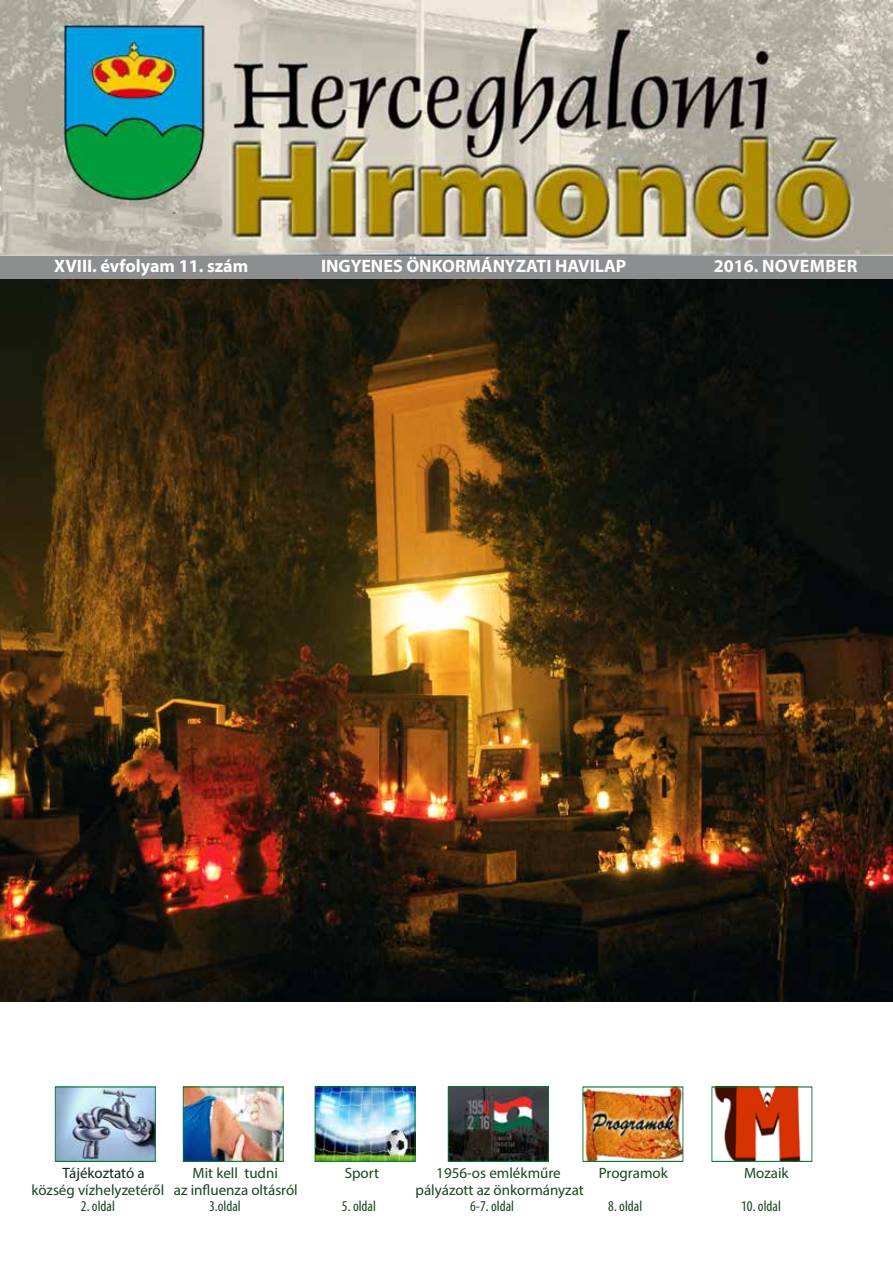
<style>
.page{position:relative;width:893px;height:1263px;background:#fff}
.page>*{position:absolute;margin:0;border:0;box-sizing:border-box;transform-origin:0 0}
.t1{font:700 18px "Myriad Pro";color:#fff}
.t2{font:15px "Myriad Pro";color:#19461d}
.t3{font:condensed 15px "Myriad Pro";color:#19461d}
.t4{font:15px "Myriad Pro";color:#0f2529}
</style>
<div class="page">
<div style="left:0;top:255px;width:893px;height:24px;background:#8d8e90"></div>
<img style="left:0;top:0;width:893px;height:256px">
<img style="left:57px;top:1088px;width:97px;height:72px">
<div style="left:55px;top:1086px;width:101px;height:76px;border:1px solid #007a34"></div>
<img style="left:185px;top:1088px;width:97px;height:72px">
<div style="left:183px;top:1086px;width:101px;height:76px;border:1px solid #007a34"></div>
<img style="left:317px;top:1088px;width:96px;height:72px">
<div style="left:315px;top:1086px;width:100px;height:76px;border:1px solid #007a34"></div>
<img style="left:450px;top:1088px;width:97px;height:72px">
<div style="left:448px;top:1086px;width:101px;height:76px;border:1px solid #007a34"></div>
<img style="left:584px;top:1088px;width:97px;height:72px">
<div style="left:582px;top:1086px;width:101px;height:76px;border:1px solid #007a34"></div>
<img style="left:714px;top:1088px;width:87px;height:72px">
<div style="left:711px;top:1086px;width:101px;height:76px;border:1px solid #007a34"></div>
<img style="left:0;top:279px;width:893px;height:723px">
<p class="t1" style="left:54px;top:254px;width:196px">XVIII. évfolyam 11. szám</p>
<p class="t1" style="left:321px;top:254px;width:307px">INGYENES ÖNKORMÁNYZATI HAVILAP</p>
<p class="t1" style="left:714px;top:254px;width:62px">2016. novem</p>
<p class="t1" style="left:825px;top:254px;width:22px">ber</p>
<p class="t4" style="left:63px;top:1164px;width:84px">Tájékoztató a</p>
<p class="t2" style="left:192px;top:1164px;width:87px">Mit kell tudni</p>
<p class="t2" style="left:345px;top:1164px;width:36px">Sport</p>
<p class="t2" style="left:436px;top:1164px;width:126px">1956-os emlékműre</p>
<p class="t2" style="left:599px;top:1164px;width:70px">Programok</p>
<p class="t2" style="left:744px;top:1164px;width:46px">Mozaik</p>
<p class="t2" style="left:31px;top:1180px;width:268px">község vízhelyzetéről az influenza oltásról</p>
<p class="t2" style="left:415px;top:1180px;width:170px">pályázott az önkormányzat</p>
<p class="t3" style="left:81px;top:1197px;width:35px">2. oldal</p>
<p class="t3" style="left:209px;top:1197px;width:33px">3.oldal</p>
<p class="t3" style="left:342px;top:1197px;width:35px">5. oldal</p>
<p class="t3" style="left:470px;top:1197px;width:45px">6-7. oldal</p>
<p class="t3" style="left:608px;top:1197px;width:35px">8. oldal</p>
<p class="t3" style="left:741px;top:1197px;width:41px">10. oldal</p>
</div>
